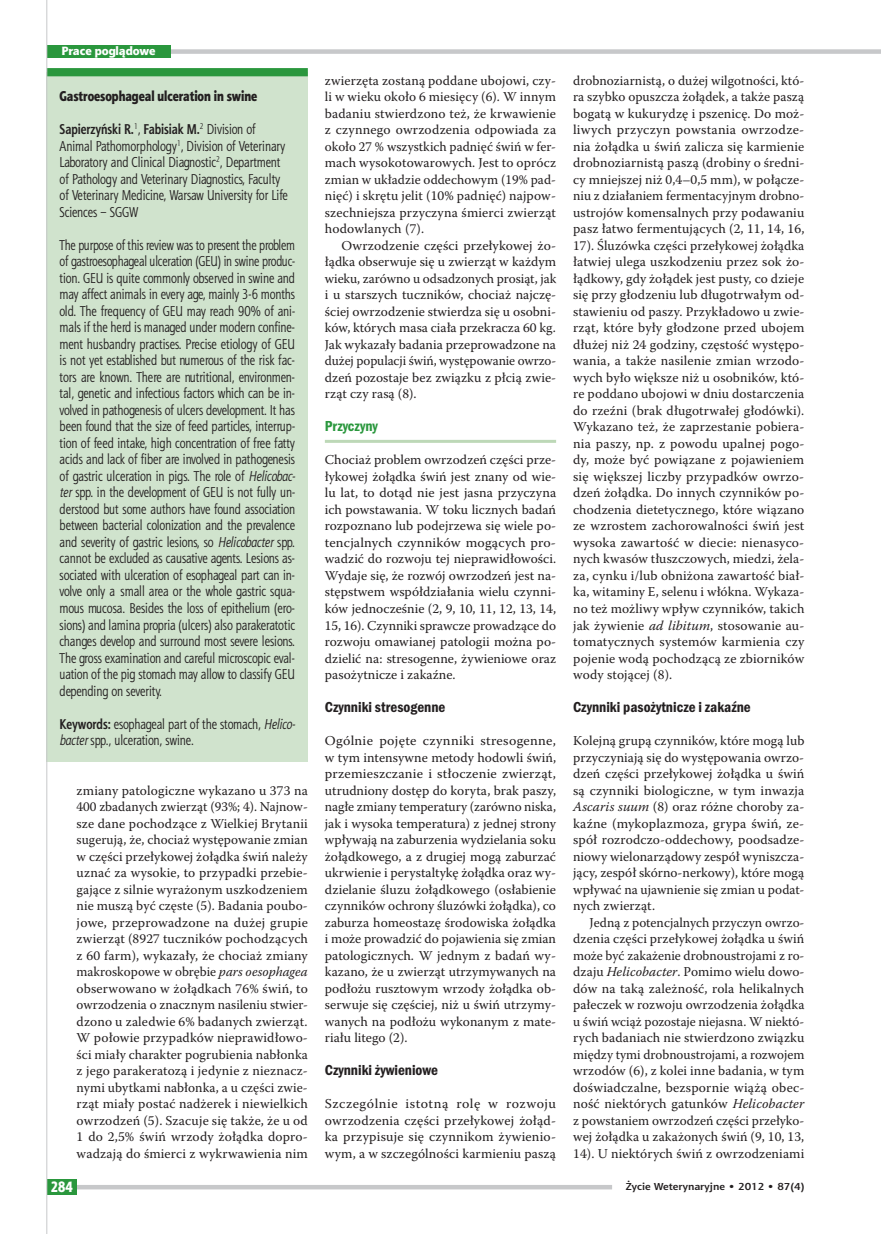
<style>
.page{position:relative;width:881px;height:1234px;background:#fff}
.page>*{position:absolute;margin:0;border:0;box-sizing:border-box;transform-origin:0 0}
.t1{font:15px "Franklin Got Itc TOT Dem Con";color:#231f20}
.t2{font:15px "Franklin Got Itc TOT Dem Con";color:#2a973d}
.t3{font:15px "Aerton Cnd EFN Black";color:#fff}
.t4{font:14.25px/16.5px "Aerton Cnd EFN";color:#231f20}
.t5{font:14.25px "Aerton Cnd EFN Black";color:#231f20}
.t6{font:13.5px/16.5px "Warnock Pro";letter-spacing:.01em;color:#231f20;text-align:justify}
.t7{font:12px "Aerton EFN Black";color:#fff}
.t8{font:700 10.2px "Aerton EFN";color:#231f20;scale:1.11 1}
.s1{font-weight:700}
.s2{font-style:italic}
</style>
<div class="page">
<hr style="left:325px;top:440px;width:231px;height:3px;background:#bdd8b7">
<div style="left:47px;top:72px;width:261px;height:689px;background:#d0e3cd"></div>
<div style="left:47px;top:68px;width:261px;height:8px;background:#2a973d"></div>
<div style="left:47px;top:49px;width:833px;height:5px;background:#c7c8ca"></div>
<div style="left:47px;top:45px;width:123px;height:13px;background:#2a973d"></div>
<div style="left:47px;top:1184px;width:565px;height:5px;background:#c7c8ca"></div>
<div style="left:47px;top:1178px;width:30px;height:15px;background:#2a973d"></div>
<hr style="left:46px;top:0;width:1px;height:1233px;background:#c7c8ca">
<p class="t7" style="left:61px;top:43px;width:96px">Prace poglądowe</p>
<p class="t5" style="left:60px;top:87px;width:199px">Gastroesophageal ulceration in swine</p>
<p class="t4" style="left:60px;top:121px;width:230px"><span class="s1">Sapierzyński R.</span><sup>1</sup>, <span class="s1">Fabisiak M.</span><sup>2</sup> Division of Animal Pathomorphology<sup>1</sup>, Division of Veterinary Laboratory and Clinical Diagnostic<sup>2</sup>, Department of Pathology and Veterinary Diagnostics, Faculty of Veterinary Medicine, Warsaw University for Life Sciences – SGGW</p>
<p class="t4" style="left:60px;top:236px;width:237px;text-align:justify">The purpose of this review was to present the problem of gastroesophageal ulceration (GEU) in swine produc&shy;tion. GEU is quite commonly observed in swine and may affect animals in every age, mainly 3-6 months old. The frequency of GEU may reach 90% of ani&shy;mals if the herd is managed under modern confine&shy;ment husbandry practises. Precise etiology of GEU is not yet established but numerous of the risk fac&shy;tors are known. There are nutritional, environmen&shy;tal, genetic and infectious factors which can be in&shy;volved in pathogenesis of ulcers development. It has been found that the size of feed particles, interrup&shy;tion of feed intake, high concentration of free fatty acids and lack of fiber are involved in pathogenesis of gastric ulceration in pigs. The role of <span class="s2">Helicobac&shy;ter</span> spp. in the development of GEU is not fully un&shy;derstood but some authors have found association between bacterial colonization and the prevalence and severity of gastric lesions, so <span class="s2">Helicobacter</span> spp. cannot be excluded as causative agents. Lesions as&shy;sociated with ulceration of esophageal part can in&shy;volve only a small area or the whole gastric squa&shy;mous mucosa. Besides the loss of epithelium (ero&shy;sions) and lamina propria (ulcers) also parakeratotic changes develop and surround most severe lesions.<br>The gross examination and careful microscopic eval&shy;uation of the pig stomach may allow to classify GEU depending on severity.</p>
<p class="t4" style="left:60px;top:715px;width:237px"><span class="s1">Keywords:</span> esophageal part of the stomach, <span class="s2">Helico&shy;bacter</span> spp., ulceration, swine.</p>
<p class="t6" style="left:77px;top:781px;width:233px">zmiany patologiczne wykazano u 373 na 400 zbadanych zwierząt (93%; 4). Najnow&shy;sze dane pochodzące z Wielkiej Brytanii sugerują, że, chociaż występowanie zmian w części przełykowej żołądka świń należy uznać za wysokie, to przypadki przebie&shy;gające z silnie wyrażonym uszkodzeniem nie muszą być częste (5). Badania poubo&shy;jowe, przeprowadzone na dużej grupie zwierząt (8927 tuczników pochodzących z 60 farm), wykazały, że chociaż zmiany makroskopowe w obrębie <span class="s2">pars oesophagea </span>obserwowano w żołądkach 76% świń, to owrzodzenia o znacznym nasileniu stwier&shy;dzono u zaledwie 6% badanych zwierząt.<br>W połowie przypadków nieprawidłowo&shy;ści miały charakter pogrubienia nabłonka z jego parakeratozą i jedynie z nieznacz&shy;nymi ubytkami nabłonka, a u części zwie&shy;rząt miały postać nadżerek i niewielkich owrzodzeń (5). Szacuje się także, że u od 1 do 2,5% świń wrzody żołądka dopro&shy;wadzają do śmierci z wykrwawienia nim</p>
<p class="t6" style="left:325px;top:72px;width:233px">zwierzęta zostaną poddane ubojowi, czy&shy;li w wieku około 6 miesięcy (6). W innym badaniu stwierdzono też, że krwawienie z czynnego owrzodzenia odpowiada za około 27 % wszystkich padnięć świń w fer&shy;mach wysokotowarowych. Jest to oprócz zmian w układzie oddechowym (19% pad&shy;nięć) i skrętu jelit (10% padnięć) najpow&shy;szechniejsza przyczyna śmierci zwierząt hodowlanych (7).</p>
<p class="t6" style="left:325px;top:237px;width:233px;text-indent:16px">Owrzodzenie części przełykowej żo&shy;łądka obserwuje się u zwierząt w każdym wieku, zarówno u odsadzonych prosiąt, jak i u starszych tuczników, chociaż najczę&shy;ściej owrzodzenie stwierdza się u osobni&shy;ków, których masa ciała przekracza 60 kg.<br>Jak wykazały badania przeprowadzone na dużej populacji świń, występowanie owrzo&shy;dzeń pozostaje bez związku z płcią zwie&shy;rząt czy rasą (8).</p>
<p class="t2" style="left:325px;top:417px;width:54px">Przyczyny</p>
<p class="t6" style="left:325px;top:451px;width:233px">Chociaż problem owrzodzeń części prze&shy;łykowej żołądka świń jest znany od wie&shy;lu lat, to dotąd nie jest jasna przyczyna ich powstawania. W toku licznych badań rozpoznano lub podejrzewa się wiele po&shy;tencjalnych czynników mogących pro&shy;wadzić do rozwoju tej nieprawidłowości.<br>Wydaje się, że rozwój owrzodzeń jest na&shy;stępstwem współdziałania wielu czynni&shy;ków jednocześnie (2, 9, 10, 11, 12, 13, 14, 15, 16). Czynniki sprawcze prowadzące do rozwoju omawianej patologii można po&shy;dzielić na: stresogenne, żywieniowe oraz pasożytnicze i zakaźne.</p>
<p class="t1" style="left:325px;top:698px;width:122px">Czynniki stresogenne</p>
<p class="t6" style="left:325px;top:732px;width:233px">Ogólnie pojęte czynniki stresogenne, w tym intensywne metody hodowli świń, przemieszczanie i stłoczenie zwierząt, utrudniony dostęp do koryta, brak paszy, nagłe zmiany temperatury (zarówno niska, jak i wysoka temperatura) z jednej strony wpływają na zaburzenia wydzielania soku żołądkowego, a z drugiej mogą zaburzać ukrwienie i perystaltykę żołądka oraz wy&shy;dzielanie śluzu żołądkowego (osłabienie czynników ochrony śluzówki żołądka), co zaburza homeostazę środowiska żołądka i może prowadzić do pojawienia się zmian patologicznych. W jednym z badań wy&shy;kazano, że u zwierząt utrzymywanych na podłożu rusztowym wrzody żołądka ob&shy;serwuje się częściej, niż u świń utrzymy&shy;wanych na podłożu wykonanym z mate&shy;riału litego (2).</p>
<p class="t1" style="left:325px;top:1061px;width:115px">Czynniki żywieniowe</p>
<p class="t6" style="left:325px;top:1095px;width:233px">Szczególnie istotną rolę w rozwoju owrzodzenia części przełykowej żołąd&shy;ka przypisuje się czynnikom żywienio&shy;wym, a w szczególności karmieniu paszą</p>
<p class="t6" style="left:573px;top:72px;width:233px">drobnoziarnistą, o dużej wilgotności, któ&shy;ra szybko opuszcza żołądek, a także paszą bogatą w kukurydzę i pszenicę. Do moż&shy;liwych przyczyn powstania owrzodze&shy;nia żołądka u świń zalicza się karmienie drobnoziarnistą paszą (drobiny o średni&shy;cy mniejszej niż 0,4–0,5 mm), w połącze&shy;niu z działaniem fermentacyjnym drobno&shy;ustrojów komensalnych przy podawaniu pasz łatwo fermentujących (2, 11, 14, 16, 17). Śluzówka części przełykowej żołądka łatwiej ulega uszkodzeniu przez sok żo&shy;łądkowy, gdy żołądek jest pusty, co dzieje się przy głodzeniu lub długotrwałym od&shy;stawieniu od paszy. Przykładowo u zwie&shy;rząt, które były głodzone przed ubojem dłużej niż 24 godziny, częstość występo&shy;wania, a także nasilenie zmian wrzodo&shy;wych było większe niż u osobników, któ&shy;re poddano ubojowi w dniu dostarczenia do rzeźni (brak długotrwałej głodówki).<br>Wykazano też, że zaprzestanie pobiera&shy;nia paszy, np. z powodu upalnej pogo&shy;dy, może być powiązane z pojawieniem się większej liczby przypadków owrzo&shy;dzeń żołądka. Do innych czynników po&shy;chodzenia dietetycznego, które wiązano ze wzrostem zachorowalności świń jest wysoka zawartość w diecie: nienasyco&shy;nych kwasów tłuszczowych, miedzi, żela&shy;za, cynku i/lub obniżona zawartość biał&shy;ka, witaminy E, selenu i włókna. Wykaza&shy;no też możliwy wpływ czynników, takich jak żywienie <span class="s2">ad libitum</span>, stosowanie au&shy;tomatycznych systemów karmienia czy pojenie wodą pochodzącą ze zbiorników wody stojącej (8).</p>
<p class="t1" style="left:573px;top:698px;width:179px">Czynniki pasożytnicze i zakaźne</p>
<p class="t6" style="left:573px;top:732px;width:233px">Kolejną grupą czynników, które mogą lub przyczyniają się do występowania owrzo&shy;dzeń części przełykowej żołądka u świń są czynniki biologiczne, w tym inwazja <span class="s2">Ascaris suum</span> (8) oraz różne choroby za&shy;kaźne (mykoplazmoza, grypa świń, ze&shy;spół rozrodczo-oddechowy, poodsadze&shy;niowy wielonarządowy zespół wyniszcza&shy;jący, zespół skórno-nerkowy), które mogą wpływać na ujawnienie się zmian u podat&shy;nych zwierząt.</p>
<p class="t6" style="left:573px;top:913px;width:233px;text-indent:16px">Jedną z potencjalnych przyczyn owrzo&shy;dzenia części przełykowej żołądka u świń może być zakażenie drobnoustrojami z ro&shy;dzaju <span class="s2">Helicobacter</span>. Pomimo wielu dowo&shy;dów na taką zależność, rola helikalnych pałeczek w rozwoju owrzodzenia żołądka u świń wciąż pozostaje niejasna. W niektó&shy;rych badaniach nie stwierdzono związku między tymi drobnoustrojami, a rozwojem wrzodów (6), z kolei inne badania, w tym doświadczalne, bezspornie wiążą obec&shy;ność niektórych gatunków <span class="s2">Helicobacter </span>z powstaniem owrzodzeń części przełyko&shy;wej żołądka u zakażonych świń (9, 10, 13, 14). U niektórych świń z owrzodzeniami</p>
<p class="t3" style="left:51px;top:1177px;width:23px">284</p>
<p class="t8" style="left:625px;top:1180px;width:162px">Życie Weterynaryjne • 2012 • 87(4)</p>
</div>
